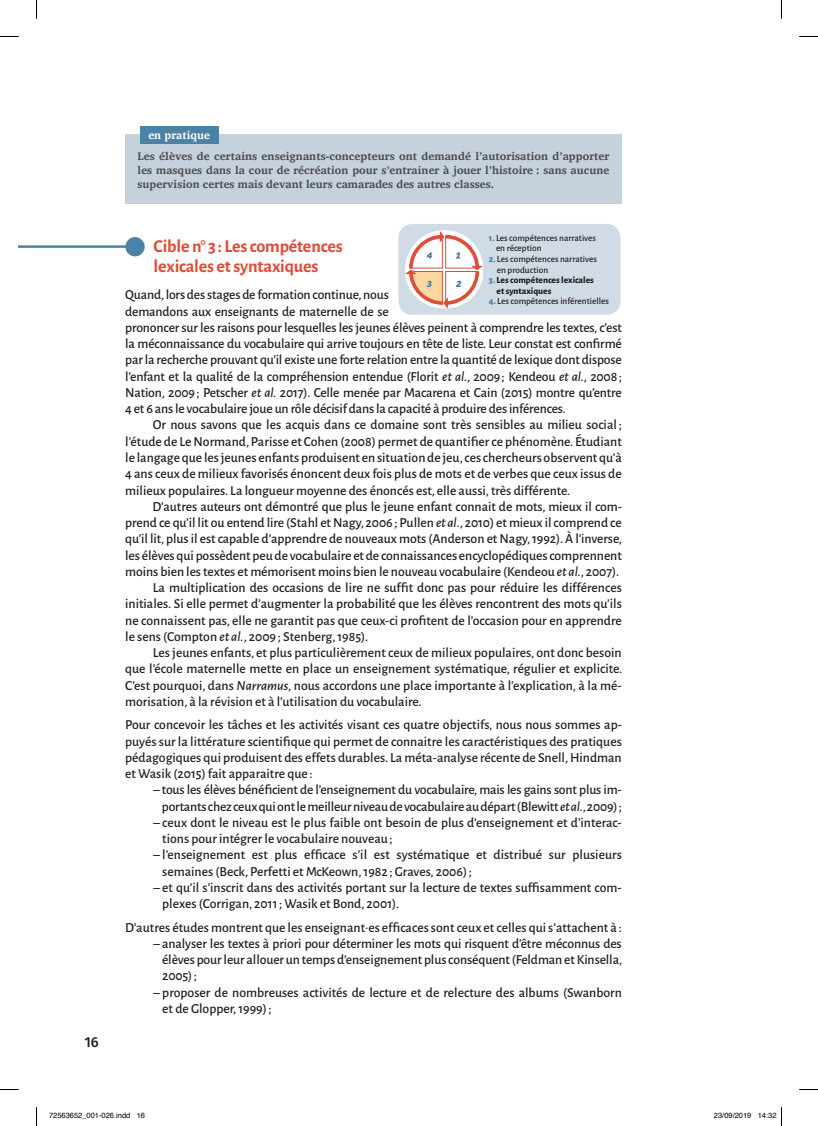
<style>
.page{position:relative;width:818px;height:1126px;background:#fff}
.page>*{position:absolute;margin:0;border:0;box-sizing:border-box;transform-origin:0 0}
.t1{font:700 18.12px/20px "Alegreya Sans";letter-spacing:-.01em;color:#e04c38}
.t2{font:500 14.38px "Fira Sans";color:#231f20}
.t3{font:500 13.75px/16.2px "Alegreya Sans";letter-spacing:-.005em;color:#231f20}
.t4{font:700 11.25px/13.8px "Charis SIL";color:#4b4c4d;text-align:justify}
.t5{font:700 11.25px "Charis SIL";color:#fff}
.t6{font:500 9.38px/10.6px "Alegreya Sans";color:#231f20}
.t7{font:800 9.38px/10.6px "Alegreya Sans";color:#231f20}
.t8{font:7.5px "Helvetica";color:#000}
.s1{font-weight:800;color:#4c82a6}
.s2{color:#4c82a6}
.s3{font-style:italic}
</style>
<div class="page">
<hr style="left:19px;top:245px;width:118px;height:3px;background:#4c82a6">
<div style="left:125px;top:237px;width:20px;height:19px;background:#4c82a6;border-radius:50%"></div>
<div style="left:397px;top:223px;width:223px;height:92px;background:#d1dbe6;border-radius:15px"></div>
<div style="left:397px;top:222px;width:224px;height:94px;border:1px solid #fff;border-radius:15px"></div>
<svg style="left:405px;top:231px;width:77px;height:77px"></svg>
<div style="left:125px;top:134px;width:496px;height:70px;background:#c6d1de"></div>
<div style="left:140px;top:126px;width:78px;height:18px;background:#4c82a6"></div>
<svg style="left:0;top:36px;width:19px;height:1px"></svg>
<svg style="left:799px;top:36px;width:18px;height:1px"></svg>
<svg style="left:0;top:1089px;width:19px;height:1px"></svg>
<svg style="left:799px;top:1089px;width:18px;height:1px"></svg>
<svg style="left:36px;top:0;width:1px;height:19px"></svg>
<svg style="left:36px;top:1107px;width:1px;height:18px"></svg>
<p class="t5" style="left:148px;top:128px;width:63px">en pratique</p>
<p class="t4" style="left:137px;top:149px;width:473px">Les élèves de certains enseignants-concepteurs ont demandé l’autorisation d’apporter les masques dans la cour de récréation pour s’entrainer à jouer l’histoire : sans aucune supervision certes mais devant leurs camarades des autres classes.</p>
<p class="t2" style="left:84px;top:1030px;width:16px">16</p>
<p class="t6" style="left:495px;top:232px;width:101px;text-indent:-7px"><span class="s1">1.</span> Les compétences narratives en réception</p>
<p class="t6" style="left:496px;top:253px;width:101px;text-indent:-8px"><span class="s1">2.</span> Les compétences narratives en production</p>
<p class="t7" style="left:496px;top:274px;width:99px;text-indent:-8px"><span class="s2">3.</span> Les compétences lexicales et syntaxiques</p>
<p class="t6" style="left:488px;top:295px;width:122px"><span class="s1">4.</span> Les compétences inférentielles</p>
<h1 class="t1" style="left:153px;top:235px;width:191px">Cible n° 3: Les compétences lexicales et syntaxiques</h1>
<p class="t3" style="left:125px;top:286px;width:498px">Quand, lors des stages de formation continue, nous<br>demandons aux enseignants de maternelle de se<br>prononcer sur les raisons pour lesquelles les jeunes élèves peinent à comprendre les textes, c’est la méconnaissance du vocabulaire qui arrive toujours en tête de liste. Leur constat est confirmé par la recherche prouvant qu’il existe une forte relation entre la quantité de lexique dont dispose l’enfant et la qualité de la compréhension entendue (Florit <span class="s3">et al.</span>, 2009; Kendeou <span class="s3">et al.</span>, 2008; Nation, 2009; Petscher <span class="s3">et al.</span> 2017). Celle menée par Macarena et Cain (2015) montre qu’entre 4 et 6 ans le vocabulaire joue un rôle décisif dans la capacité à produire des inférences.</p>
<p class="t3" style="left:125px;top:416px;width:498px;text-align:justify;text-indent:28px">Or nous savons que les acquis dans ce domaine sont très sensibles au milieu social; l’étude de Le Normand, Parisse et Cohen (2008) permet de quantifier ce phénomène. Étudiant le langage que les jeunes enfants produisent en situation de jeu, ces chercheurs observent qu’à 4 ans ceux de milieux favorisés énoncent deux fois plus de mots et de verbes que ceux issus de milieux populaires. La longueur moyenne des énoncés est, elle aussi, très différente.</p>
<p class="t3" style="left:152px;top:497px;width:470px">D’autres auteurs ont démontré que plus le jeune enfant connait de mots, mieux il com-</p>
<p class="t3" style="left:125px;top:513px;width:498px">prend ce qu’il lit ou entend lire (Stahl et Nagy, 2006; Pullen <span class="s3">et al.</span>, 2010) et mieux il comprend ce</p>
<p class="t3" style="left:125px;top:530px;width:498px">qu’il lit, plus il est capable d’apprendre de nouveaux mots (Anderson et Nagy, 1992). À l’inverse,</p>
<p class="t3" style="left:125px;top:546px;width:498px">les élèves qui possèdent peu de vocabulaire et de connaissances encyclopédiques comprennent</p>
<p class="t3" style="left:125px;top:562px;width:495px">moins bien les textes et mémorisent moins bien le nouveau vocabulaire (Kendeou <span class="s3">et al.</span>, 2007).</p>
<p class="t3" style="left:153px;top:578px;width:470px">La multiplication des occasions de lire ne suffit donc pas pour réduire les différences</p>
<p class="t3" style="left:125px;top:595px;width:498px">initiales. Si elle permet d’augmenter la probabilité que les élèves rencontrent des mots qu’ils</p>
<p class="t3" style="left:125px;top:611px;width:498px">ne connaissent pas, elle ne garantit pas que ceux-ci profitent de l’occasion pour en apprendre</p>
<p class="t3" style="left:125px;top:627px;width:244px">le sens (Compton <span class="s3">et al.</span>, 2009 ; Stenberg, 1985).</p>
<p class="t3" style="left:153px;top:643px;width:470px">Les jeunes enfants, et plus particulièrement ceux de milieux populaires, ont donc besoin</p>
<p class="t3" style="left:125px;top:660px;width:498px">que l’école maternelle mette en place un enseignement systématique, régulier et explicite.</p>
<p class="t3" style="left:125px;top:676px;width:498px">C’est pourquoi, dans <span class="s3">Narramus</span>, nous accordons une place importante à l’explication, à la mé-</p>
<p class="t3" style="left:125px;top:692px;width:298px">morisation, à la révision et à l’utilisation du vocabulaire.</p>
<p class="t3" style="left:125px;top:715px;width:498px;text-align:justify">Pour concevoir les tâches et les activités visant ces quatre objectifs, nous nous sommes ap&shy;puyés sur la littérature scientifique qui permet de connaitre les caractéristiques des pratiques pédagogiques qui produisent des effets durables. La méta-analyse récente de Snell, Hindman et Wasik (2015) fait apparaitre que :</p>
<p class="t3" style="left:153px;top:780px;width:469px;text-align:right">– tous les élèves bénéficient de l’enseignement du vocabulaire, mais les gains sont plus im&shy;portants chez ceux qui ont le meilleur niveau de vocabulaire au départ (Blewitt <span class="s3">et al.</span>, 2009);</p>
<p class="t3" style="left:162px;top:813px;width:461px;text-indent:-9px">– ceux dont le niveau est le plus faible ont besoin de plus d’enseignement et d’interac&shy;tions pour intégrer le vocabulaire nouveau;</p>
<p class="t3" style="left:162px;top:846px;width:461px;text-indent:-9px">– l’enseignement est plus efficace s’il est systématique et distribué sur plusieurs semaines (Beck, Perfetti et McKeown, 1982 ; Graves, 2006);</p>
<p class="t3" style="left:162px;top:878px;width:461px;text-indent:-9px">– et qu’il s’inscrit dans des activités portant sur la lecture de textes suffisamment com&shy;plexes (Corrigan, 2011; Wasik et Bond, 2001).</p>
<p class="t3" style="left:125px;top:918px;width:498px">D’autres études montrent que les enseignant.es efficaces sont ceux et celles qui s’attachent à :</p>
<p class="t3" style="left:162px;top:934px;width:461px;text-align:justify;text-indent:-8px">– analyser les textes à priori pour déterminer les mots qui risquent d’être méconnus des élèves pour leur allouer un temps d’enseignement plus conséquent (Feldman et Kinsella, 2005);</p>
<p class="t3" style="left:162px;top:983px;width:461px;text-indent:-9px">– proposer de nombreuses activités de lecture et de relecture des albums (Swanborn et de Glopper, 1999);</p>
<p class="t8" style="left:49px;top:1109px;width:97px">72563652_001-026.indd 16</p>
<p class="t8" style="left:713px;top:1109px;width:64px">23/09/2019 14:32</p>
</div>
